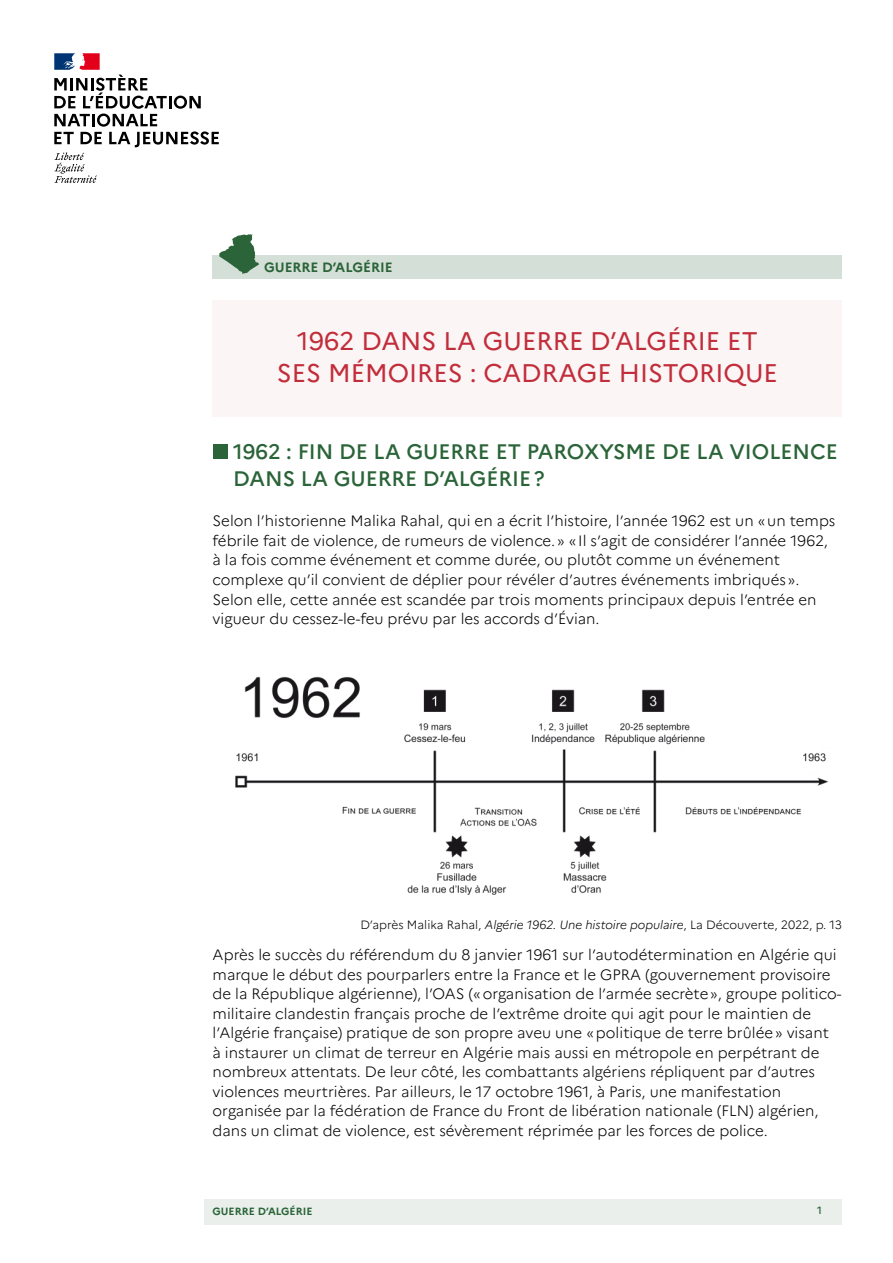
<style>
.page{position:relative;width:893px;height:1263px;background:#fff}
.page>*{position:absolute;margin:0;border:0;box-sizing:border-box;transform-origin:0 0}
.t1{font:25.5px/31.5px "Marianne";color:#c12d3a;text-align:center}
.t2{font:500 21px/27px "Marianne";color:#2a6438}
.t3{font:300 15px/19.5px "Marianne";color:#000}
.t4{font:700 13.5px "Marianne";color:#2a6438}
.t5{font:300 12px "Marianne";color:#000}
.t6{font:700 10.5px "Marianne";color:#2a6438}
.t7{font:500 10.5px "Marianne";color:#2a6438}
.s1{font-style:italic}
</style>
<div class="page">
<div style="left:204px;top:1199px;width:638px;height:26px;background:#eaefeb"></div>
<svg style="left:54px;top:153px;width:43px;height:30px"></svg>
<svg style="left:54px;top:53px;width:165px;height:94px"></svg>
<div style="left:213px;top:444px;width:14px;height:15px;background:#2a6438"></div>
<div style="left:213px;top:255px;width:629px;height:24px;background:#d4e0d7"></div>
<div style="left:213px;top:300px;width:629px;height:117px;background:#fcf5f5"></div>
<svg style="left:219px;top:234px;width:40px;height:40px"></svg>
<img style="left:235px;top:676px;width:594px;height:219px">
<p class="t4" style="left:264px;top:259px;width:130px">GUERRE D’ALGÉRIE</p>
<h1 class="t1" style="left:277px;top:326px;width:503px">1962 DANS LA GUERRE D’ALGÉRIE ET<br>SES MÉMOIRES : CADRAGE HISTORIQUE</h1>
<h2 class="t2" style="left:233px;top:438px;width:606px">1962 : FIN DE LA GUERRE ET PAROXYSME DE LA VIOLENCE<br>DANS LA GUERRE D’ALGÉRIE?</h2>
<p class="t3" style="left:213px;top:511px;width:624px">Selon l’historienne Malika Rahal, qui en a écrit l’histoire, l’année 1962 est un «un temps fébrile fait de violence, de rumeurs de violence.» «Il s’agit de considérer l’année 1962, à la fois comme événement et comme durée, ou plutôt comme un événement complexe qu’il convient de déplier pour révéler d’autres événements imbriqués».<br>Selon elle, cette année est scandée par trois moments principaux depuis l’entrée en vigueur du cessez-le-feu prévu par les accords d’Évian.</p>
<p class="t5" style="left:360px;top:917px;width:483px">D’après Malika Rahal, <span class="s1">Algérie 1962. Une histoire populaire</span>, La Découverte, 2022, p. 13</p>
<p class="t3" style="left:213px;top:945px;width:630px">Après le succès du référendum du 8 janvier 1961 sur l’autodétermination en Algérie qui marque le début des pourparlers entre la France et le GPRA (gouvernement provisoire de la République algérienne), l’OAS («organisation de l’armée secrète», groupe politico&shy;militaire clandestin français proche de l’extrême droite qui agit pour le maintien de l’Algérie française) pratique de son propre aveu une «politique de terre brûlée» visant<br>à instaurer un climat de terreur en Algérie mais aussi en métropole en perpétrant de nombreux attentats. De leur côté, les combattants algériens répliquent par d’autres violences meurtrières. Par ailleurs, le 17 octobre 1961, à Paris, une manifestation organisée par la fédération de France du Front de libération nationale (FLN) algérien, dans un climat de violence, est sévèrement réprimée par les forces de police.</p>
<p class="t6" style="left:213px;top:1205px;width:101px">GUERRE D’ALGÉRIE</p>
<p class="t7" style="left:817px;top:1204px;width:6px">1</p>
</div>
